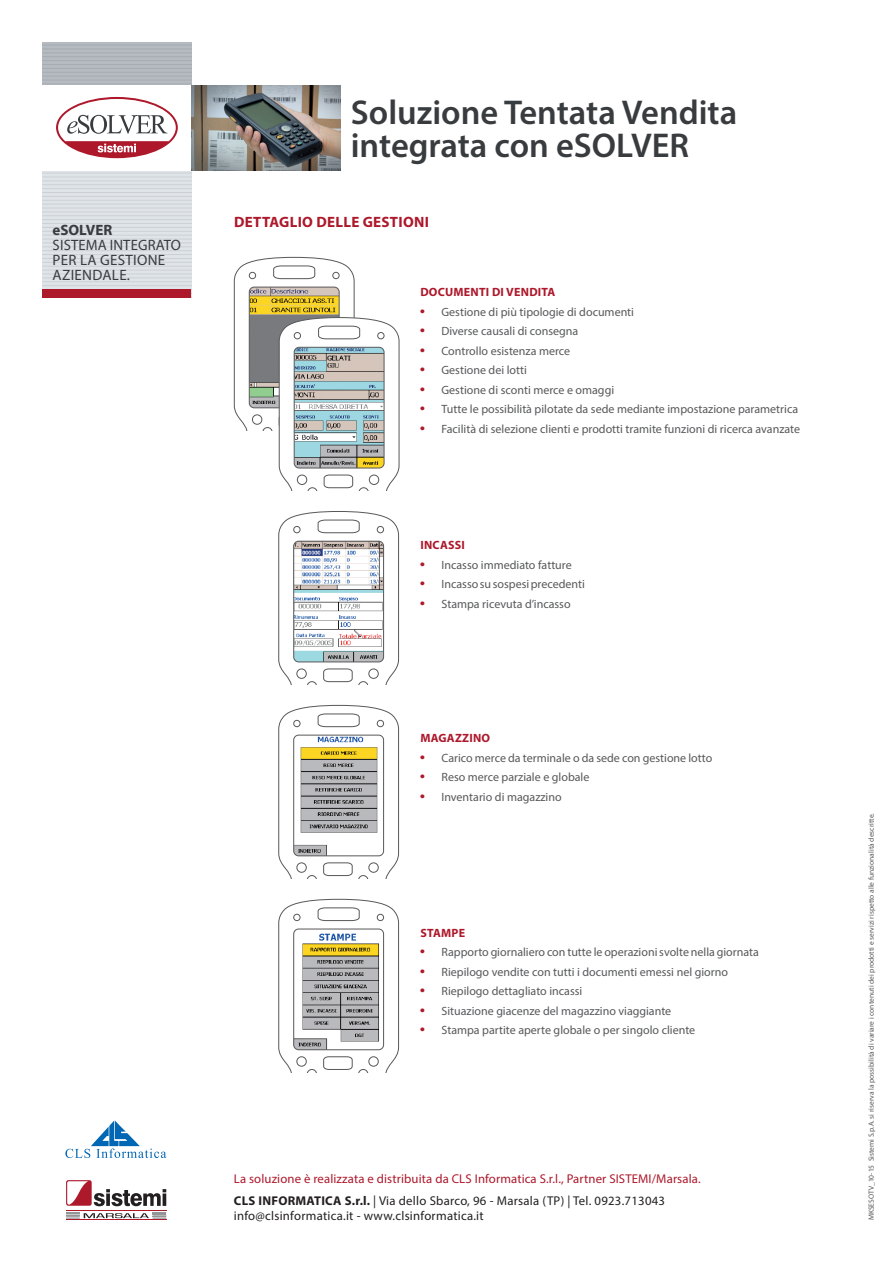
<style>
.page{position:relative;width:893px;height:1263px;background:#fff}
.page>*{position:absolute;margin:0;border:0;box-sizing:border-box;transform-origin:0 0}
.t1{font:600 34.5px/33px "Myriad Pro";color:#393c3f}
.t2{font:15px/15px "Myriad Pro";letter-spacing:.02em;color:#393c3f}
.t3{font:700 15px "Myriad Pro";letter-spacing:.02em;color:#ad182b}
.t4{font:700 15px "Myriad Pro";color:#393c3f}
.t5{font:12.75px/15px "Myriad Pro";letter-spacing:.02em;color:#231f20}
.t6{font:12.75px "Myriad Pro";letter-spacing:.01em;color:#ad182b}
.t7{font:12px "Myriad Pro";color:#57585a}
.t8{font:700 12px "Myriad Pro";letter-spacing:.02em;color:#ad182b}
.t9{font:7.5px "Myriad Pro";color:#57585a}
.s1{font-family:"Arial";font-weight:700;font-size:13.5px;color:#ad182b}
.s2{font-weight:700}
</style>
<div class="page">
<div style="left:65px;top:1179px;width:27px;height:27px;border:1px solid #fff;border-radius:2px"></div>
<svg style="left:66px;top:1180px;width:26px;height:26px"></svg>
<hr style="left:66px;top:1210px;width:100px;height:1px;background:#ad182b">
<hr style="left:66px;top:1219px;width:100px;height:1px;background:#ad182b">
<svg style="left:67px;top:1181px;width:99px;height:25px"></svg>
<svg style="left:66px;top:1212px;width:100px;height:7px"></svg>
<svg style="left:65px;top:1120px;width:101px;height:38px"></svg>
<svg style="left:278px;top:511px;width:121px;height:173px"></svg>
<svg style="left:278px;top:705px;width:121px;height:173px"></svg>
<svg style="left:278px;top:899px;width:121px;height:173px"></svg>
<svg style="left:234px;top:257px;width:166px;height:233px"></svg>
<svg style="left:43px;top:43px;width:148px;height:246px"></svg>
<hr style="left:43px;top:45px;width:148px;height:1px;background:#231f20">
<hr style="left:43px;top:49px;width:148px;height:1px;background:#231f20">
<hr style="left:43px;top:52px;width:148px;height:1px;background:#231f20">
<hr style="left:43px;top:56px;width:148px;height:1px;background:#231f20">
<hr style="left:43px;top:60px;width:148px;height:1px;background:#231f20">
<hr style="left:43px;top:64px;width:148px;height:1px;background:#231f20">
<hr style="left:43px;top:68px;width:148px;height:1px;background:#231f20">
<hr style="left:43px;top:72px;width:148px;height:1px;background:#231f20">
<hr style="left:43px;top:76px;width:148px;height:1px;background:#231f20">
<hr style="left:43px;top:80px;width:148px;height:1px;background:#231f20">
<hr style="left:43px;top:83px;width:148px;height:1px;background:#231f20">
<hr style="left:43px;top:173px;width:148px;height:1px;background:#231f20">
<hr style="left:43px;top:177px;width:148px;height:1px;background:#231f20">
<hr style="left:43px;top:180px;width:148px;height:1px;background:#231f20">
<hr style="left:43px;top:184px;width:148px;height:1px;background:#231f20">
<hr style="left:43px;top:188px;width:148px;height:1px;background:#231f20">
<hr style="left:43px;top:196px;width:148px;height:1px;background:#231f20">
<hr style="left:43px;top:215px;width:148px;height:1px;background:#231f20">
<hr style="left:43px;top:200px;width:148px;height:1px;background:#231f20">
<hr style="left:43px;top:192px;width:148px;height:1px;background:#231f20">
<hr style="left:43px;top:208px;width:148px;height:1px;background:#231f20">
<hr style="left:43px;top:223px;width:148px;height:1px;background:#231f20">
<hr style="left:43px;top:219px;width:148px;height:1px;background:#231f20">
<hr style="left:43px;top:211px;width:148px;height:1px;background:#231f20">
<hr style="left:43px;top:204px;width:148px;height:1px;background:#231f20">
<hr style="left:43px;top:227px;width:148px;height:1px;background:#231f20">
<hr style="left:43px;top:235px;width:148px;height:1px;background:#231f20">
<hr style="left:43px;top:231px;width:148px;height:1px;background:#231f20">
<hr style="left:43px;top:239px;width:148px;height:1px;background:#231f20">
<hr style="left:43px;top:243px;width:148px;height:1px;background:#231f20">
<hr style="left:43px;top:250px;width:148px;height:1px;background:#231f20">
<hr style="left:43px;top:277px;width:148px;height:1px;background:#231f20">
<hr style="left:43px;top:246px;width:148px;height:1px;background:#231f20">
<hr style="left:43px;top:254px;width:148px;height:1px;background:#231f20">
<hr style="left:43px;top:281px;width:148px;height:1px;background:#231f20">
<hr style="left:43px;top:262px;width:148px;height:1px;background:#231f20">
<hr style="left:43px;top:270px;width:148px;height:1px;background:#231f20">
<hr style="left:43px;top:274px;width:148px;height:1px;background:#231f20">
<hr style="left:43px;top:258px;width:148px;height:1px;background:#231f20">
<hr style="left:43px;top:285px;width:148px;height:1px;background:#231f20">
<hr style="left:43px;top:266px;width:148px;height:1px;background:#231f20">
<div style="left:21px;top:85px;width:192px;height:85px;background:#fff"></div>
<div style="left:43px;top:289px;width:148px;height:9px;background:#ad182b"></div>
<svg style="left:56px;top:97px;width:122px;height:61px"></svg>
<img style="left:191px;top:85px;width:149px;height:85px">
<p class="t4" style="left:52px;top:220px;width:61px">eSOLVER</p>
<p class="t2" style="left:53px;top:237px;width:130px">SISTEMA INTEGRATO<br>PER LA GESTIONE<br>AZIENDALE.</p>
<h1 class="t1" style="left:351px;top:95px;width:388px">Soluzione Tentata Vendita integrata con eSOLVER</h1>
<p class="t3" style="left:234px;top:212px;width:196px">DETTAGLIO DELLE GESTIONI</p>
<p class="t8" style="left:420px;top:284px;width:137px">DOCUMENTI DI VENDITA</p>
<p class="t7" style="left:420px;top:304px;width:215px"><span class="s1">•</span> Gestione di più tipologie di documenti</p>
<p class="t7" style="left:420px;top:324px;width:159px"><span class="s1">•</span> Diverse causali di consegna</p>
<p class="t7" style="left:420px;top:343px;width:151px"><span class="s1">•</span> Controllo esistenza merce</p>
<p class="t7" style="left:420px;top:363px;width:108px"><span class="s1">•</span> Gestione dei lotti</p>
<p class="t7" style="left:420px;top:382px;width:195px"><span class="s1">•</span> Gestione di sconti merce e omaggi</p>
<p class="t7" style="left:420px;top:402px;width:379px"><span class="s1">•</span> Tutte le possibilità pilotate da sede mediante impostazione parametrica</p>
<p class="t7" style="left:420px;top:421px;width:381px"><span class="s1">•</span> Facilità di selezione clienti e prodotti tramite funzioni di ricerca avanzate</p>
<p class="t8" style="left:420px;top:537px;width:46px">INCASSI</p>
<p class="t7" style="left:420px;top:557px;width:153px"><span class="s1">•</span> Incasso immediato fatture</p>
<p class="t7" style="left:420px;top:577px;width:166px"><span class="s1">•</span> Incasso su sospesi precedenti</p>
<p class="t7" style="left:420px;top:596px;width:152px"><span class="s1">•</span> Stampa ricevuta d’incasso</p>
<p class="t8" style="left:420px;top:730px;width:71px">MAGAZZINO</p>
<p class="t7" style="left:420px;top:750px;width:294px"><span class="s1">•</span> Carico merce da terminale o da sede con gestione lotto</p>
<p class="t7" style="left:420px;top:770px;width:171px"><span class="s1">•</span> Reso merce parziale e globale</p>
<p class="t7" style="left:420px;top:789px;width:143px"><span class="s1">•</span> Inventario di magazzino</p>
<p class="t8" style="left:420px;top:925px;width:46px">STAMPE</p>
<p class="t7" style="left:420px;top:945px;width:340px"><span class="s1">•</span> Rapporto giornaliero con tutte le operazioni svolte nella giornata</p>
<p class="t7" style="left:420px;top:964px;width:309px"><span class="s1">•</span> Riepilogo vendite con tutti i documenti emessi nel giorno</p>
<p class="t7" style="left:420px;top:984px;width:164px"><span class="s1">•</span> Riepilogo dettagliato incassi</p>
<p class="t7" style="left:420px;top:1003px;width:253px"><span class="s1">•</span> Situazione giacenze del magazzino viaggiante</p>
<p class="t7" style="left:420px;top:1023px;width:277px"><span class="s1">•</span> Stampa partite aperte globale o per singolo cliente</p>
<p class="t6" style="left:234px;top:1171px;width:468px">La soluzione è realizzata e distribuita da CLS Informatica S.r.l., Partner SISTEMI/Marsala.</p>
<p class="t5" style="left:234px;top:1193px;width:433px"><span class="s2">CLS INFORMATICA S.r.l.</span> | Via dello Sbarco, 96 - Marsala (TP) | Tel. 0923.713043 info@clsinformatica.it - www.clsinformatica.it</p>
<p class="t9" style="left:867px;top:1220px;width:409px;rotate:-90deg">MKSESOTV_10-15 Sistemi S.p.A. si riserva la possibilità di variare i contenuti dei prodotti e servizi rispetto alle funzionalità descritte.</p>
</div>
